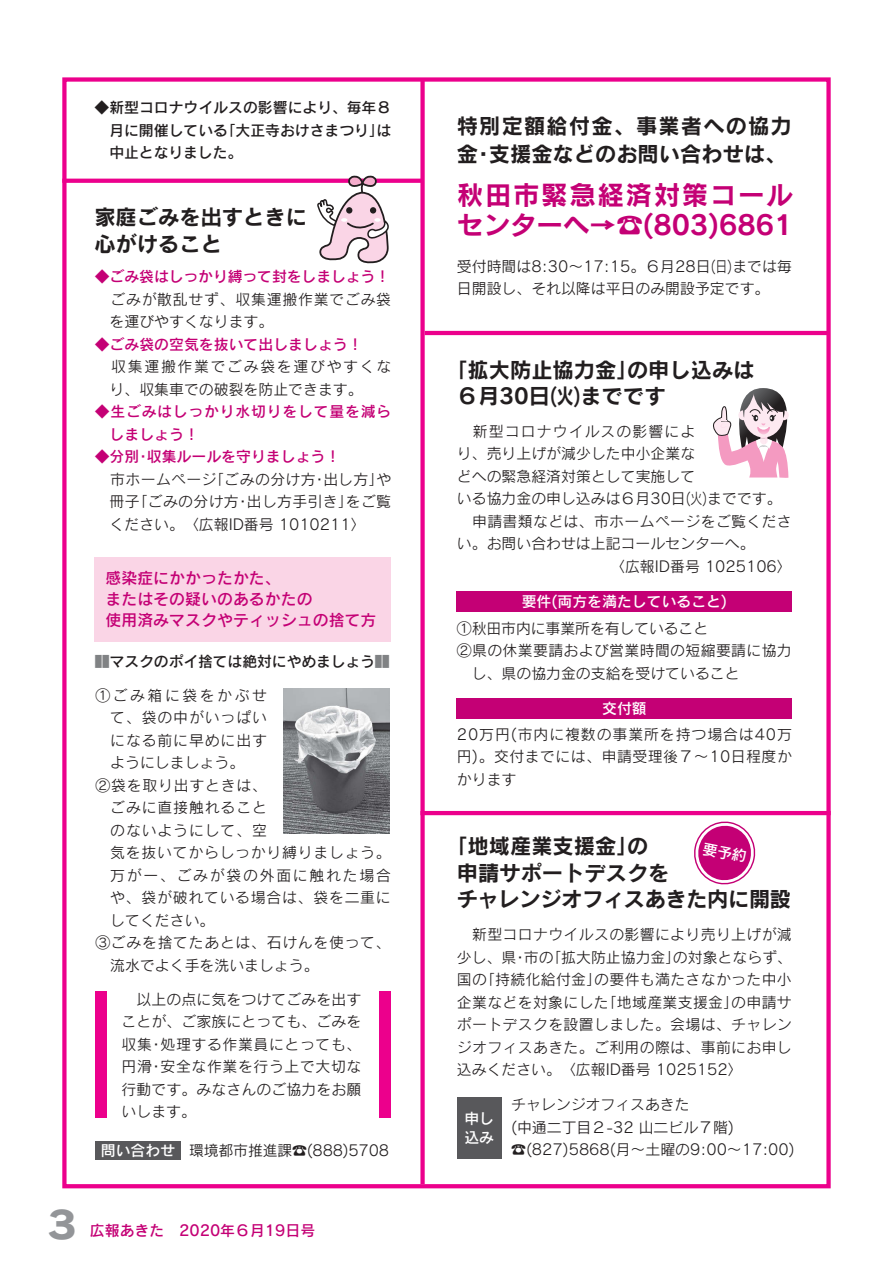
<style>
.page{position:relative;width:893px;height:1263px;background:#fff}
.page>*{position:absolute;margin:0;border:0;box-sizing:border-box;transform-origin:0 0}
.t1{font:37.2px "Rodin Pro EB";color:#939598}
.t2{font:26.55px "Rodin Pro B";color:#c40075}
.t3{font:26.55px "Rodin Pro B";letter-spacing:.06em;color:#c40075}
.t4{font:21.3px/26.5px "Rodin Pro B";color:#221e1f}
.t5{font:21.3px/27.6px "Rodin Pro B";letter-spacing:.025em;color:#221e1f}
.t6{font:15.9px/21.3px "Rodin Pro DB";color:#c40075}
.t7{font:14.85px/22.5px "Rodin Pro M";letter-spacing:.02em;color:#221e1f;text-align:justify}
.t8{font:14.85px/22.5px "Rodin Pro M";color:#221e1f}
.t9{font:14.85px "Rodin Pro DB";color:#c40075}
.t10{font:14.85px/22.5px "Rodin Pro DB";letter-spacing:-.005em;color:#221e1f;text-align:justify}
.t11{font:14.85px/22.5px "Rodin Pro M";letter-spacing:.05em;color:#221e1f}
.t12{font:14.85px/22.5px "Rodin Pro M";letter-spacing:.115em;color:#221e1f}
.t13{font:14.85px "Rodin Pro M";letter-spacing:.06em;color:#221e1f}
.t14{font:14.85px/19.2px "Rodin Pro DB";color:#fff}
.t15{font:14.85px/22.5px "Rodin Pro DB";letter-spacing:.05em;color:#c40075}
.t16{font:14.85px "Rodin Pro M";letter-spacing:.045em;color:#221e1f}
.t17{font:14.85px "Rodin Pro M";letter-spacing:-.005em;color:#221e1f}
.t18{font:14.85px "Rodin Pro M";letter-spacing:-.01em;color:#221e1f}
.t19{font:14.85px "Rodin Pro M";letter-spacing:.075em;color:#221e1f}
.t20{font:14.85px "Rodin Pro M";letter-spacing:.055em;color:#221e1f}
.t21{font:14.85px "Rodin Pro M";letter-spacing:.17em;color:#221e1f}
.s1{color:#808284}
</style>
<div class="page">
<div style="left:62px;top:77px;width:769px;height:1111px;border:4px solid #ec008c"></div>
<div style="left:420px;top:80px;width:5px;height:1104px;background:#ec008c"></div>
<hr style="left:425px;top:331px;width:404px;height:4px;background:#ec008c">
<div style="left:457px;top:592px;width:335px;height:20px;background:#c40075"></div>
<div style="left:457px;top:698px;width:335px;height:21px;background:#c40075"></div>
<svg style="left:62px;top:179px;width:359px;height:4px"></svg>
<svg style="left:318px;top:175px;width:71px;height:89px"></svg>
<div style="left:95px;top:1141px;width:86px;height:18px;background:#58585b"></div>
<div style="left:95px;top:558px;width:296px;height:84px;background:#fad5e6"></div>
<img style="left:283px;top:688px;width:107px;height:145px">
<div style="left:95px;top:991px;width:11px;height:127px;background:#ec008c"></div>
<div style="left:379px;top:991px;width:12px;height:127px;background:#ec008c"></div>
<hr style="left:420px;top:811px;width:411px;height:4px;background:#ec008c">
<div style="left:457px;top:1097px;width:45px;height:61px;background:#58585b"></div>
<svg style="left:713px;top:388px;width:76px;height:90px"></svg>
<svg style="left:685px;top:815px;width:79px;height:70px"></svg>
<p class="t10" style="left:109px;top:96px;width:283px;text-indent:-15px">◆新型コロナウイルスの影響により、毎年８月に開催している｢大正寺おけさまつりは｣中止となりました。</p>
<h3 class="t4" style="left:94px;top:203px;width:214px">家庭ごみを出すときに</h3>
<h3 class="t4" style="left:94px;top:229px;width:129px">心がけること</h3>
<p class="t9" style="left:95px;top:267px;width:297px">◆ごみ袋はしっかり縛って封をしましょう!</p>
<p class="t11" style="left:110px;top:287px;width:283px">ごみが散乱せず、収集運搬作業でごみ袋を運びやすくなります。</p>
<p class="t9" style="left:95px;top:334px;width:269px">◆ごみ袋の空気を抜いて出しましょう!</p>
<p class="t12" style="left:110px;top:355px;width:283px">収集運搬作業でごみ袋を運びやすくなり、収集車での破裂を防止できます。</p>
<p class="t15" style="left:110px;top:400px;width:283px;text-indent:-15px">◆生ごみはしっかり水切りをして量を減らしましょう!</p>
<p class="t9" style="left:95px;top:447px;width:247px">◆分別･収集ルールを守りましょう!</p>
<p class="t7" style="left:110px;top:467px;width:283px">市ホームページ｢ごみの分け方･出し方や｣冊子｢ごみの分け方･出し方手引き｣をご覧ください。〈広報ID番号 1010211〈</p>
<p class="t6" style="left:105px;top:566px;width:273px">感染症にかかったかた、<br>またはその疑いのあるかたの<br>使用済みマスクやティッシュの捨て方</p>
<p class="t10" style="left:95px;top:650px;width:296px"><span class="s1">■■</span>マスクのポイ捨ては絶対にやめましょう <span class="s1">■■</span></p>
<p class="t21" style="left:95px;top:686px;width:173px">①ごみ箱に袋をかぶせ</p>
<p class="t13" style="left:110px;top:708px;width:158px">て、袋の中がいっぱい</p>
<p class="t13" style="left:110px;top:731px;width:158px">になる前に早めに出す</p>
<p class="t8" style="left:110px;top:751px;width:135px">ようにしましょう。</p>
<p class="t20" style="left:95px;top:776px;width:173px">②袋を取り出すときは、</p>
<p class="t13" style="left:110px;top:798px;width:158px">ごみに直接触れること</p>
<p class="t13" style="left:110px;top:821px;width:158px">のないようにして、空</p>
<p class="t11" style="left:110px;top:841px;width:282px">気を抜いてからしっかり縛りましょう。</p>
<p class="t12" style="left:110px;top:864px;width:282px">万が一、ごみが袋の外面に触れた場合</p>
<p class="t11" style="left:110px;top:886px;width:282px">や、袋が破れている場合は、袋を二重に</p>
<p class="t7" style="left:110px;top:909px;width:106px">してください。</p>
<p class="t16" style="left:95px;top:933px;width:297px">③ごみを捨てたあとは、石けんを使って、</p>
<p class="t8" style="left:110px;top:954px;width:210px">流水でよく手を洗いましょう。</p>
<p class="t7" style="left:122px;top:987px;width:241px">　以上の点に気をつけてごみを出すことが、ご家族にとっても、ごみを収集･処理する作業員にとっても、円滑･安全な作業を行う上で大切な行動です。みなさんのご協力をお願</p>
<p class="t7" style="left:122px;top:1100px;width:76px">いします。</p>
<p class="t14" style="left:101px;top:1140px;width:76px">問い合わせ</p>
<p class="t18" style="left:189px;top:1141px;width:201px">環境都市推進課☎)888(5708</p>
<h1 class="t1" style="left:44px;top:1199px;width:39px">３</h1>
<p class="t9" style="left:75px;top:1221px;width:242px">　広報あきた　2020年６月19日号</p>
<h3 class="t5" style="left:457px;top:112px;width:336px">特別定額給付金、事業者への協力金･支援金などのお問い合わせは、</h3>
<h2 class="t3" style="left:457px;top:177px;width:337px">秋田市緊急経済対策コール</h2>
<h2 class="t2" style="left:457px;top:207px;width:337px">センターへ→☎(803)6861</h2>
<p class="t8" style="left:457px;top:254px;width:337px">受付時間は8:30〜17:15。６月28日日( )までは毎日開設し、それ以降は平日のみ開設予定です。</p>
<h3 class="t4" style="left:457px;top:355px;width:299px">｢拡大防止協力金｣の申し込みは<br>６月30日火( )までです</h3>
<p class="t19" style="left:457px;top:421px;width:240px">　新型コロナウイルスの影響によ</p>
<p class="t8" style="left:457px;top:442px;width:240px">り、売り上げが減少した中小企業な</p>
<p class="t8" style="left:457px;top:464px;width:240px">どへの緊急経済対策として実施して</p>
<p class="t8" style="left:457px;top:487px;width:326px">いる協力金の申し込みは６月30日火( )までです。</p>
<p class="t7" style="left:472px;top:509px;width:321px">申請書類などは、市ホームページをご覧くださ</p>
<p class="t8" style="left:457px;top:532px;width:299px">い。お問い合わせは上記コールセンターへ。</p>
<p class="t8" style="left:610px;top:554px;width:183px">〈広報ID番号 1025106〈</p>
<p class="t14" style="left:522px;top:592px;width:207px">要件(両方を満たしていること(</p>
<p class="t17" style="left:457px;top:619px;width:253px">①秋田市内に事業所を有していること</p>
<p class="t7" style="left:457px;top:639px;width:336px">②県の休業要請および営業時間の短縮要請に協力</p>
<p class="t8" style="left:472px;top:662px;width:269px">し、県の協力金の支給を受けていること</p>
<p class="t14" style="left:602px;top:698px;width:46px">交付額</p>
<p class="t7" style="left:457px;top:722px;width:337px">20万円(市内に複数の事業所を持つ場合は40万円)。交付までには、申請受理後７〜10日程度かかります</p>
<h3 class="t4" style="left:457px;top:832px;width:336px">｢地域産業支援金の｣<br>申請サポートデスクを<br>チャレンジオフィスあきた内に開設</h3>
<p class="t7" style="left:457px;top:923px;width:337px">　新型コロナウイルスの影響により売り上げが減少し、県･市の｢拡大防止協力金｣の対象とならず、国の｢持続化給付金｣の要件も満たさなかった中小企業などを対象にした｢地域産業支援金｣の申請サポートデスクを設置しました。会場は、チャレンジオフィスあきた。ご利用の際は、事前にお申し込みください。〈広報ID番号 1025152〈</p>
<p class="t14" style="left:464px;top:1108px;width:31px">申し込み</p>
<p class="t8" style="left:511px;top:1093px;width:180px">チャレンジオフィスあきた</p>
<p class="t8" style="left:511px;top:1115px;width:285px">(中通二丁目２-32 山二ビル７階( ☎(827)5868 月( 〜土曜の9:00〜17:00(</p>
</div>
